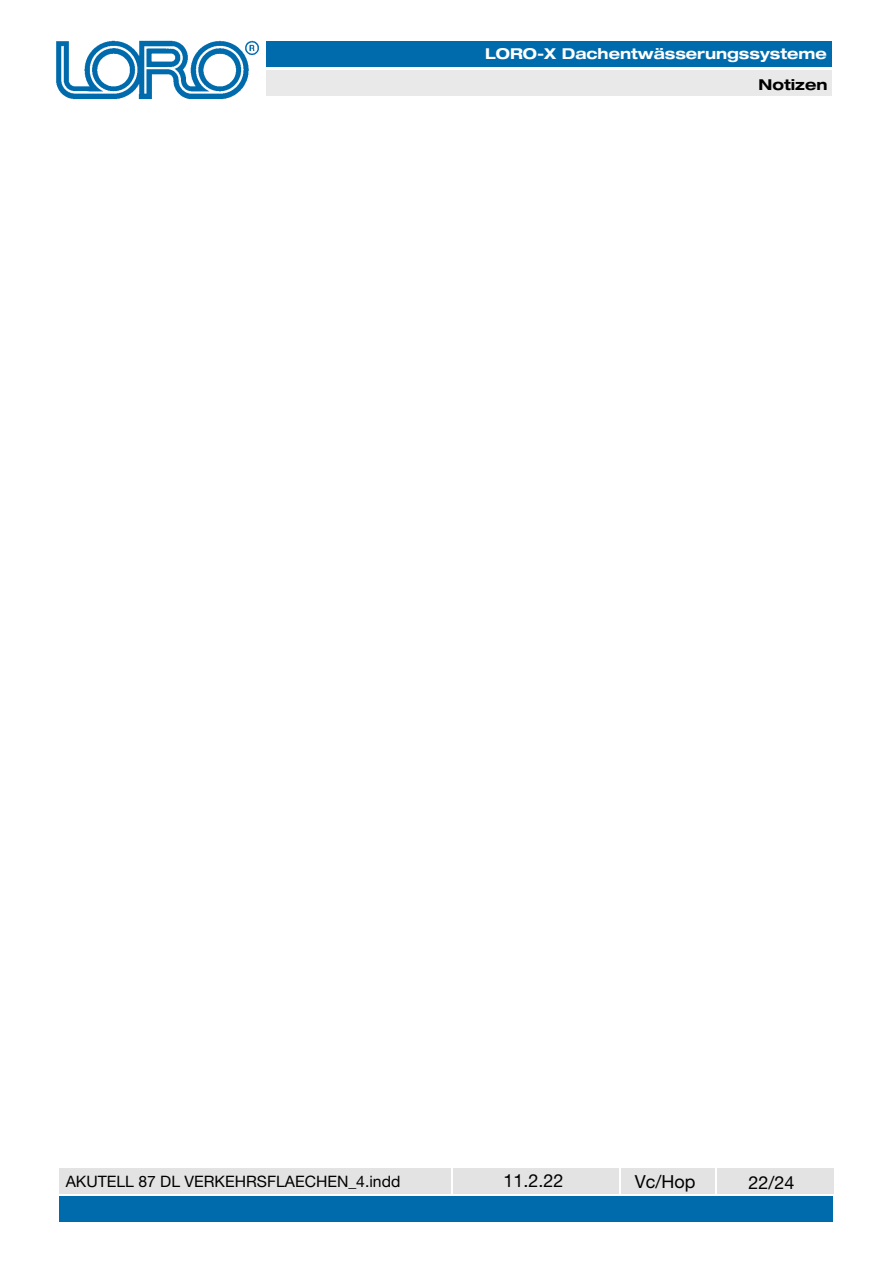
<style>
.page{position:relative;width:893px;height:1263px;background:#fff}
.page>*{position:absolute;margin:0;border:0;box-sizing:border-box;transform-origin:0 0}
.t1{font:18px "Helvetica Neue LT Std";color:#000}
.t2{font:15.75px "Helvetica Neue LT Std";color:#000}
.t3{font:700 expanded 15px "Helvetica Neue LT Std";color:#fff}
.t4{font:700 expanded 15px "Helvetica Neue LT Std";color:#000}
</style>
<div class="page">
<div style="left:266px;top:41px;width:566px;height:25px;background:#006bac"></div>
<div style="left:266px;top:71px;width:566px;height:25px;background:#e9e9e9"></div>
<img style="left:56px;top:40px;width:203px;height:60px">
<div style="left:59px;top:1196px;width:774px;height:26px;background:#006bac"></div>
<div style="left:59px;top:1168px;width:392px;height:25px;background:#e3e3e3"></div>
<div style="left:453px;top:1168px;width:165px;height:25px;background:#e3e3e3"></div>
<div style="left:621px;top:1168px;width:93px;height:25px;background:#e3e3e3"></div>
<div style="left:717px;top:1168px;width:116px;height:25px;background:#e3e3e3"></div>
<p class="t3" style="left:485px;top:44px;width:343px">LORO-X Dachentwässerungssysteme</p>
<p class="t4" style="left:759px;top:75px;width:70px">Notizen</p>
<p class="t2" style="left:66px;top:1172px;width:336px">AKUTELL 87 DL VERKEHRSFLAECHEN_4.indd</p>
<p class="t1" style="left:504px;top:1170px;width:62px">11.2.22</p>
<p class="t1" style="left:635px;top:1170px;width:62px">Vc/Hop</p>
<p class="t1" style="left:748px;top:1172px;width:48px">22/24</p>
</div>
